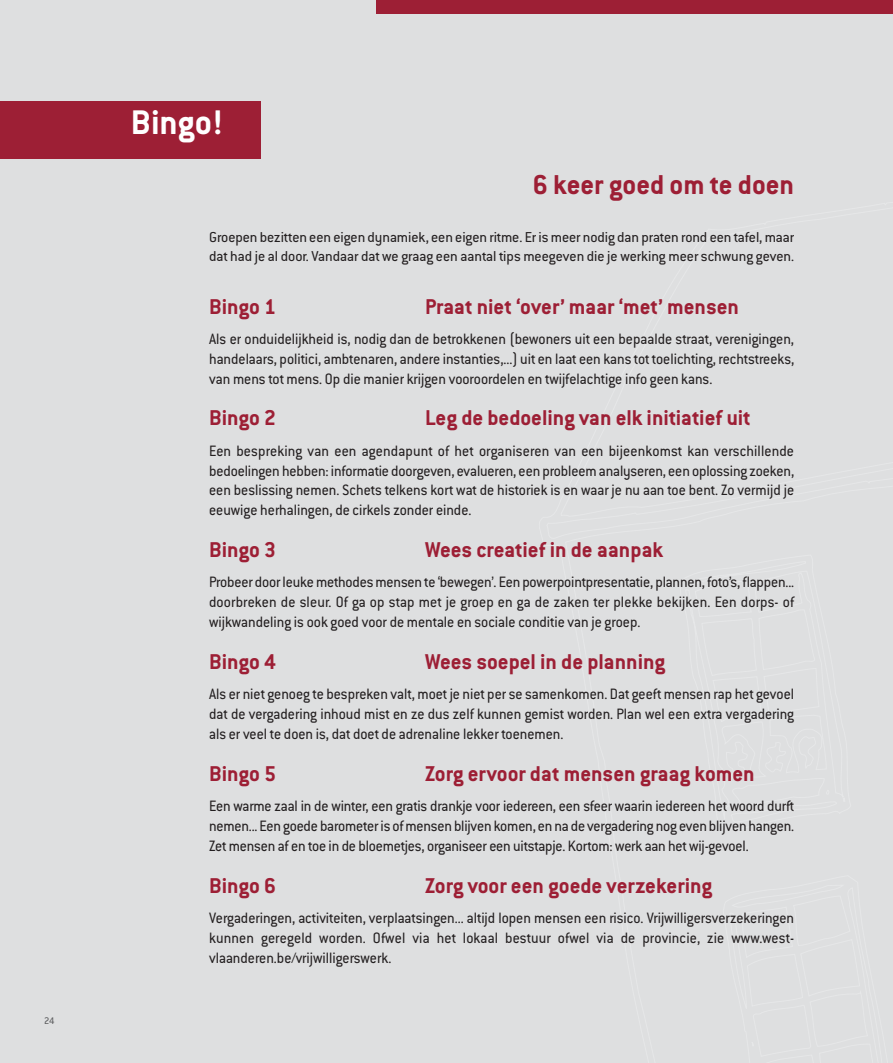
<style>
.page{position:relative;width:893px;height:1063px;background:#dedfe0}
.page>*{position:absolute;margin:0;border:0;box-sizing:border-box;transform-origin:0 0}
.t1{font:700 37.5px "Conduit ITC";color:#fff}
.t2{font:700 30px "Conduit ITC";color:#9d1f35}
.t3{font:700 23.55px "Conduit ITC";color:#9d1f35}
.t4{font:16.5px/19.8px "Conduit ITC";color:#231f20;text-align:justify;scale:.95 1}
.t5{font:15.75px/19.5px "Conduit ITC";letter-spacing:-.005em;color:#231f20}
.t6{font:10.5px "Conduit ITC";color:#58595b}
</style>
<div class="page">
<div style="left:0;top:101px;width:261px;height:57px;background:#9d1f35"></div>
<div style="left:377px;top:0;width:516px;height:13px;background:#9d1f35"></div>
<p class="t6" style="left:44px;top:1017px;width:12px">24</p>
<h1 class="t1" style="left:131px;top:111px;width:93px">Bingo!</h1>
<h2 class="t2" style="left:533px;top:175px;width:263px">6 keer goed om te doen</h2>
<p class="t5" style="left:209px;top:229px;width:586px">Groepen bezitten een eigen dynamiek, een eigen ritme. Er is meer nodig dan praten rond een tafel, maar dat had je al door. Vandaar dat we graag een aantal tips meegeven die je werking meer schwung geven.</p>
<h3 class="t3" style="left:209px;top:299px;width:69px">Bingo 1</h3>
<h3 class="t3" style="left:425px;top:299px;width:315px">Praat niet ‘over’ maar ‘met’ mensen</h3>
<p class="t4" style="left:209px;top:331px;width:617px">Als er onduidelijkheid is, nodig dan de betrokkenen (bewoners uit een bepaalde straat, verenigingen, handelaars, politici, ambtenaren, andere instanties,...) uit en laat een kans tot toelichting, rechtstreeks, van mens tot mens. Op die manier krijgen vooroordelen en twijfelachtige info geen kans.</p>
<h3 class="t3" style="left:209px;top:411px;width:69px">Bingo 2</h3>
<h3 class="t3" style="left:425px;top:411px;width:327px">Leg de bedoeling van elk initiatief uit</h3>
<p class="t4" style="left:209px;top:443px;width:617px">Een bespreking van een agendapunt of het organiseren van een bijeenkomst kan verschillende bedoelingen hebben: informatie doorgeven, evalueren, een probleem analyseren, een oplossing zoeken, een beslissing nemen. Schets telkens kort wat de historiek is en waar je nu aan toe bent. Zo vermijd je eeuwige herhalingen, de cirkels zonder einde.</p>
<h3 class="t3" style="left:209px;top:542px;width:69px">Bingo 3</h3>
<h3 class="t3" style="left:425px;top:542px;width:239px">Wees creatief in de aanpak</h3>
<p class="t4" style="left:209px;top:574px;width:617px">Probeer door leuke methodes mensen te ‘bewegen’. Een powerpointpresentatie, plannen, foto’s, flappen... doorbreken de sleur. Of ga op stap met je groep en ga de zaken ter plekke bekijken. Een dorps- of wijkwandeling is ook goed voor de mentale en sociale conditie van je groep.</p>
<h3 class="t3" style="left:209px;top:654px;width:69px">Bingo 4</h3>
<h3 class="t3" style="left:425px;top:654px;width:242px">Wees soepel in de planning</h3>
<p class="t4" style="left:209px;top:686px;width:617px">Als er niet genoeg te bespreken valt, moet je niet per se samenkomen. Dat geeft mensen rap het gevoel dat de vergadering inhoud mist en ze dus zelf kunnen gemist worden. Plan wel een extra vergadering als er veel te doen is, dat doet de adrenaline lekker toenemen.</p>
<h3 class="t3" style="left:209px;top:766px;width:69px">Bingo 5</h3>
<h3 class="t3" style="left:425px;top:766px;width:331px">Zorg ervoor dat mensen graag komen</h3>
<p class="t4" style="left:209px;top:798px;width:617px">Een warme zaal in de winter, een gratis drankje voor iedereen, een sfeer waarin iedereen het woord durft nemen... Een goede barometer is of mensen blijven komen, en na de vergadering nog even blijven hangen.<br>Zet mensen af en toe in de bloemetjes, organiseer een uitstapje. Kortom: werk aan het wij-gevoel.</p>
<h3 class="t3" style="left:209px;top:878px;width:69px">Bingo 6</h3>
<h3 class="t3" style="left:425px;top:878px;width:289px">Zorg voor een goede verzekering</h3>
<p class="t4" style="left:209px;top:910px;width:617px">Vergaderingen, activiteiten, verplaatsingen... altijd lopen mensen een risico. Vrijwilligersverzekeringen kunnen geregeld worden. Ofwel via het lokaal bestuur ofwel via de provincie, zie www.west&shy;vlaanderen.be/vrijwilligerswerk.</p>
</div>
